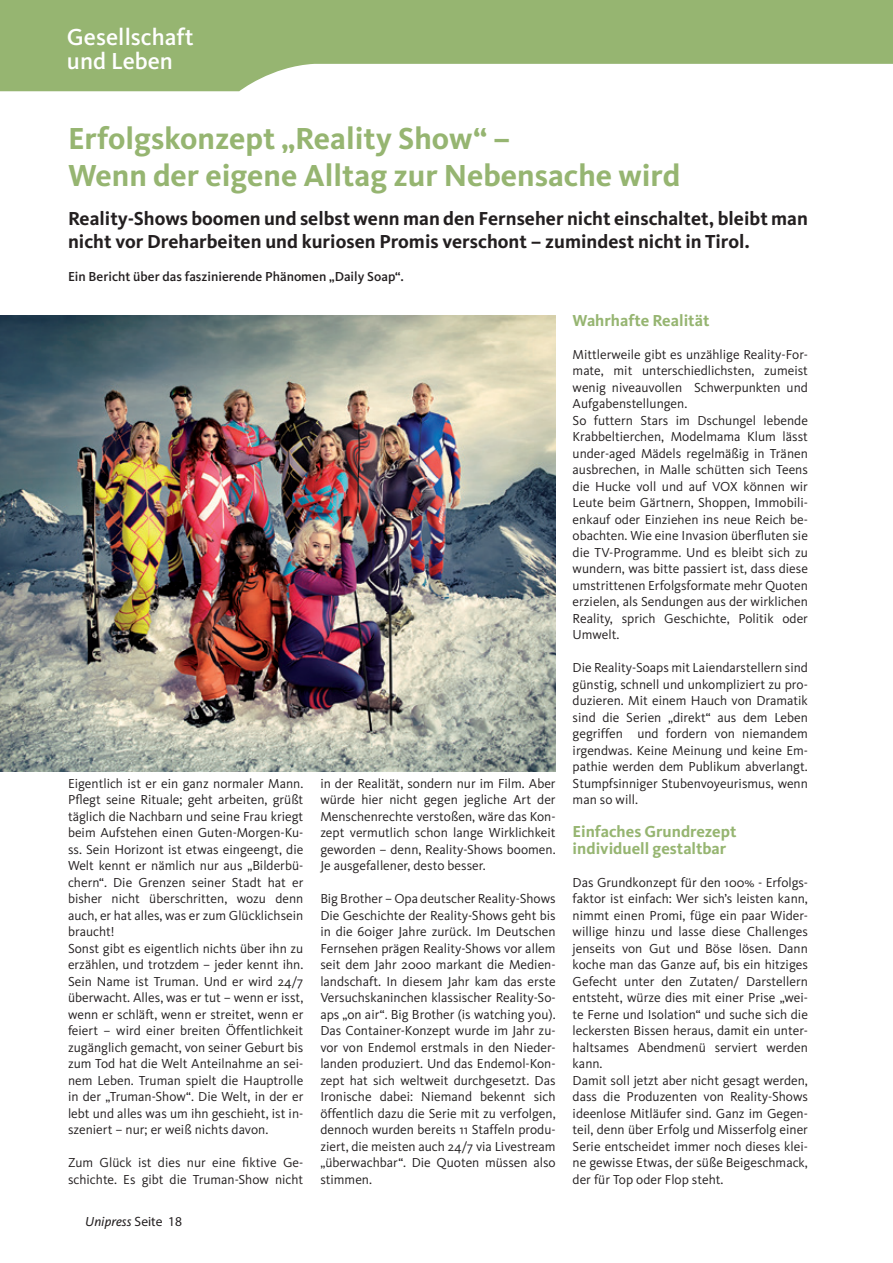
<style>
.page{position:relative;width:893px;height:1263px;background:#fff}
.page>*{position:absolute;margin:0;border:0;box-sizing:border-box;transform-origin:0 0}
.t1{font:700 31.5px/37.5px "Kievit";color:#96b571}
.t2{font:500 24px/24px "Kievit";color:#fff}
.t3{font:700 19.5px/22.5px "Kievit";color:#231f20}
.t4{font:700 16.5px/16.5px "Kievit";color:#96b571}
.t5{font:13.5px/16.5px "Kievit";color:#231f20}
.t6{font:500 13.5px "Kievit";color:#231f20}
.t7{font:italic 13.5px "Kievit";color:#231f20}
.s1{font-family:"Myriad Pro";font-style:normal}
</style>
<div class="page">
<svg style="left:0;top:0;width:893px;height:91px;fill:#96b571"></svg>
<img style="left:0;top:316px;width:556px;height:455px">
<h2 class="t2" style="left:67px;top:25px;width:128px">Gesellschaft und Leben</h2>
<h1 class="t1" style="left:68px;top:119px;width:614px">Erfolgskonzept „Reality Show“ –<br>Wenn der eigene Alltag zur Nebensache wird</h1>
<h3 class="t3" style="left:68px;top:207px;width:741px">Reality-Shows boomen und selbst wenn man den Fernseher nicht einschaltet, bleibt man nicht vor Dreharbeiten und kuriosen Promis verschont – zumindest nicht in Tirol.</h3>
<p class="t6" style="left:68px;top:268px;width:338px">Ein Bericht über das faszinierende Phänomen „Daily Soap“.</p>
<p class="t5" style="left:68px;top:775px;width:237px">Eigentlich ist er ein ganz normaler Mann.<br>Pflegt seine Rituale; geht arbeiten, grüßt täglich die Nachbarn und seine Frau kriegt beim Aufstehen einen Guten-Morgen-Ku&shy;ss. Sein Horizont ist etwas eingeengt, die Welt kennt er nämlich nur aus „Bilderbü&shy;chern“. Die Grenzen seiner Stadt hat er bisher nicht überschritten, wozu denn auch, er hat alles, was er zum Glücklichsein braucht!<br>Sonst gibt es eigentlich nichts über ihn zu erzählen, und trotzdem – jeder kennt ihn.<br>Sein Name ist Truman. Und er wird 24/7 überwacht. Alles, was er tut – wenn er isst, wenn er schläft, wenn er streitet, wenn er feiert – wird einer breiten Öffentlichkeit zugänglich gemacht, von seiner Geburt bis zum Tod hat die Welt Anteilnahme an sei&shy;nem Leben. Truman spielt die Hauptrolle in der „Truman-Show“. Die Welt, in der er lebt und alles was um ihn geschieht, ist in&shy;szeniert – nur; er weiß nichts davon.</p>
<p class="t5" style="left:68px;top:1154px;width:237px">Zum Glück ist dies nur eine fiktive Ge&shy;schichte. Es gibt die Truman-Show nicht</p>
<p class="t7" style="left:85px;top:1213px;width:98px">Unipress <span class="s1">Seite 18</span></p>
<p class="t5" style="left:320px;top:775px;width:237px;text-align:justify">in der Realität, sondern nur im Film. Aber würde hier nicht gegen jegliche Art der Menschenrechte verstoßen, wäre das Kon&shy;zept vermutlich schon lange Wirklichkeit geworden – denn, Reality-Shows boomen.<br>Je ausgefallener, desto besser.</p>
<p class="t5" style="left:320px;top:890px;width:237px;text-align:justify">Big Brother – Opa deutscher Reality-Shows Die Geschichte der Reality-Shows geht bis in die 60iger Jahre zurück. Im Deutschen Fernsehen prägen Reality-Shows vor allem seit dem Jahr 2000 markant die Medien&shy;landschaft. In diesem Jahr kam das erste Versuchskaninchen klassischer Reality-So&shy;aps „on air“. Big Brother (is watching you).<br>Das Container-Konzept wurde im Jahr zu&shy;vor von Endemol erstmals in den Nieder&shy;landen produziert. Und das Endemol-Kon&shy;zept hat sich weltweit durchgesetzt. Das Ironische dabei: Niemand bekennt sich öffentlich dazu die Serie mit zu verfolgen, dennoch wurden bereits 11 Staffeln produ&shy;ziert, die meisten auch 24/7 via Livestream „überwachbar“. Die Quoten müssen also stimmen.</p>
<p class="t4" style="left:573px;top:312px;width:138px">Wahrhafte Realität</p>
<p class="t5" style="left:573px;top:346px;width:237px">Mittlerweile gibt es unzählige Reality-For&shy;mate, mit unterschiedlichsten, zumeist wenig niveauvollen Schwerpunkten und Aufgabenstellungen.<br>So futtern Stars im Dschungel lebende Krabbeltierchen, Modelmama Klum lässt under-aged Mädels regelmäßig in Tränen ausbrechen, in Malle schütten sich Teens die Hucke voll und auf VOX können wir Leute beim Gärtnern, Shoppen, Immobili&shy;enkauf oder Einziehen ins neue Reich be&shy;obachten. Wie eine Invasion überfluten sie die TV-Programme. Und es bleibt sich zu wundern, was bitte passiert ist, dass diese umstrittenen Erfolgsformate mehr Quoten erzielen, als Sendungen aus der wirklichen Reality, sprich Geschichte, Politik oder Umwelt.</p>
<p class="t5" style="left:573px;top:659px;width:237px;text-align:justify">Die Reality-Soaps mit Laiendarstellern sind günstig, schnell und unkompliziert zu pro&shy;duzieren. Mit einem Hauch von Dramatik sind die Serien „direkt“ aus dem Leben gegriffen und fordern von niemandem irgendwas. Keine Meinung und keine Em&shy;pathie werden dem Publikum abverlangt.<br>Stumpfsinniger Stubenvoyeurismus, wenn man so will.</p>
<p class="t4" style="left:573px;top:823px;width:165px">Einfaches Grundrezept individuell gestaltbar</p>
<p class="t5" style="left:573px;top:874px;width:237px">Das Grundkonzept für den 100% - Erfolgs&shy;faktor ist einfach: Wer sich’s leisten kann, nimmt einen Promi, füge ein paar Wider&shy;willige hinzu und lasse diese Challenges jenseits von Gut und Böse lösen. Dann koche man das Ganze auf, bis ein hitziges Gefecht unter den Zutaten/ Darstellern entsteht, würze dies mit einer Prise „wei&shy;te Ferne und Isolation“ und suche sich die leckersten Bissen heraus, damit ein unter&shy;haltsames Abendmenü serviert werden kann.<br>Damit soll jetzt aber nicht gesagt werden, dass die Produzenten von Reality-Shows ideenlose Mitläufer sind. Ganz im Gegen&shy;teil, denn über Erfolg und Misserfolg einer Serie entscheidet immer noch dieses klei&shy;ne gewisse Etwas, der süße Beigeschmack, der für Top oder Flop steht.</p>
</div>
